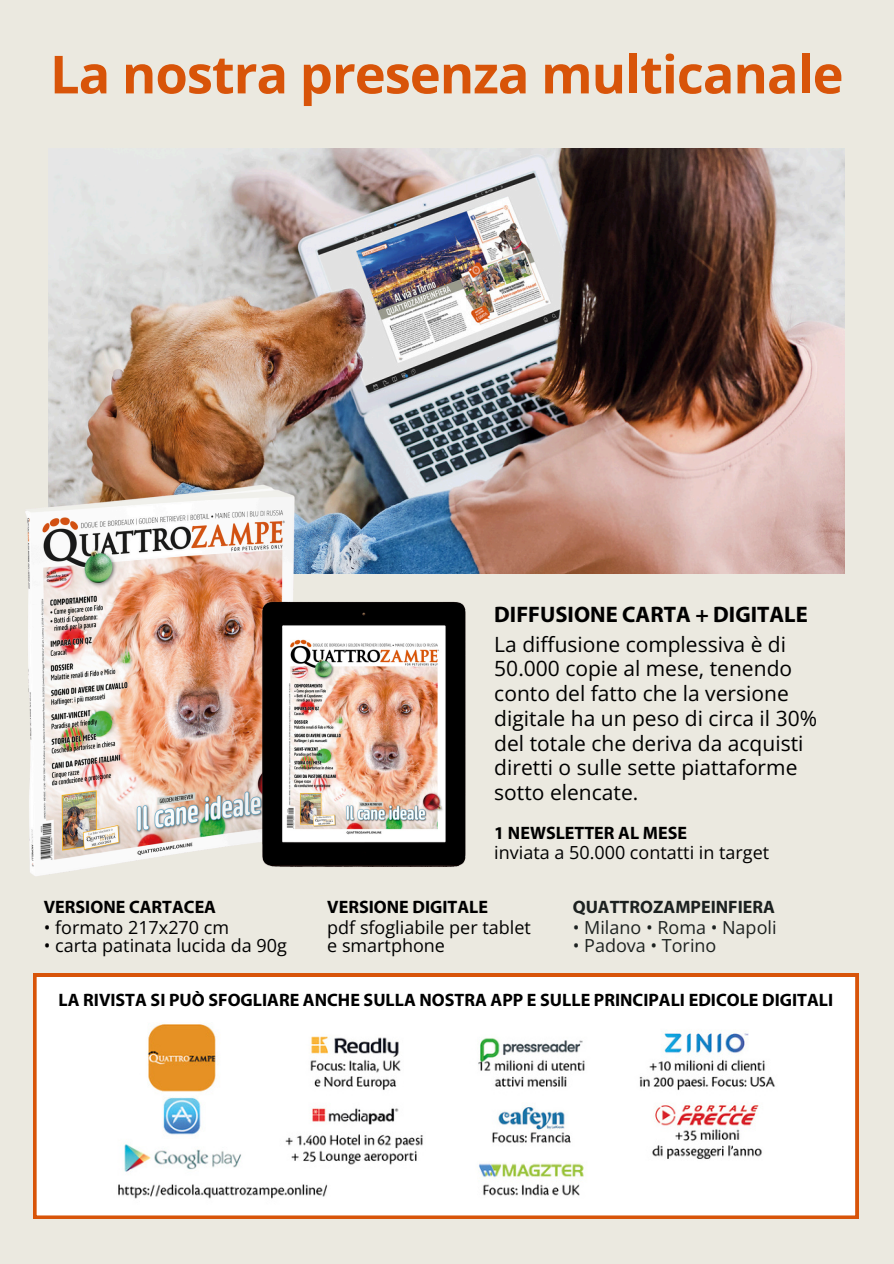
<style>
.page{position:relative;width:894px;height:1264px;background:#fff}
.page>*{position:absolute;margin:0;border:0;box-sizing:border-box;transform-origin:0 0}
.t1{font:700 52.5px "Open Sans";letter-spacing:-.02em;color:#d85409}
.t2{font:700 22.5px "Myriad Pro";color:#000}
.t3{font:21px/24.8px "Open Sans";color:#000}
.t4{font:700 18px "Myriad Pro";color:#000}
.t5{font:18px "Open Sans";color:#000}
.t6{font:18px "Open Sans";color:#1c2120}
.t7{font:700 18px "Myriad Pro";color:#1c2120}
</style>
<div class="page">
<div style="left:0;top:0;width:893px;height:1263px;background:#ebe9e0"></div>
<img style="left:48px;top:149px;width:796px;height:424px">
<img style="left:25px;top:475px;width:295px;height:401px">
<img style="left:234px;top:573px;width:260px;height:303px">
<img style="left:284px;top:636px;width:160px;height:198px">
<svg style="left:33px;top:973px;width:825px;height:245px;background:#faebe2"></svg>
<img style="left:107px;top:1005px;width:671px;height:209px">
<p class="t1" style="left:50px;top:37px;width:794px">La nostra presenza multicanale</p>
<p class="t2" style="left:494px;top:605px;width:315px">DIFFUSIONE CARTA + DIGITALE</p>
<p class="t3" style="left:494px;top:631px;width:324px">La diffusione complessiva è di<br>50.000 copie al mese, tenendo conto del fatto che la versione digitale ha un peso di circa il 30% del totale che deriva da acquisti diretti o sulle sette piattaforme sotto elencate.</p>
<p class="t4" style="left:44px;top:899px;width:174px">VERSIONE CARTACEA</p>
<p class="t5" style="left:44px;top:914px;width:187px">• formato 217x270 cm</p>
<p class="t5" style="left:44px;top:932px;width:244px">• carta patinata lucida da 90g</p>
<p class="t4" style="left:494px;top:825px;width:194px">1 NEWSLETTER AL MESE</p>
<p class="t5" style="left:494px;top:839px;width:276px">inviata a 50.000 contatti in target</p>
<p class="t4" style="left:327px;top:899px;width:162px">VERSIONE DIGITALE</p>
<p class="t5" style="left:327px;top:914px;width:205px">pdf sfogliabile per tablet</p>
<h3 class="t5" style="left:327px;top:932px;width:119px">e smartphone</h3>
<p class="t7" style="left:572px;top:899px;width:204px">QUATTROZAMPEINFIERA</p>
<p class="t6" style="left:572px;top:914px;width:205px">• Milano • Roma • Napoli</p>
<p class="t6" style="left:572px;top:932px;width:145px">• Padova • Torino</p>
<p class="t4" style="left:58px;top:992px;width:776px">LA RIVISTA SI PUÒ SFOGLIARE ANCHE SULLA NOSTRA APP E SULLE PRINCIPALI EDICOLE DIGITALI</p>
</div>
